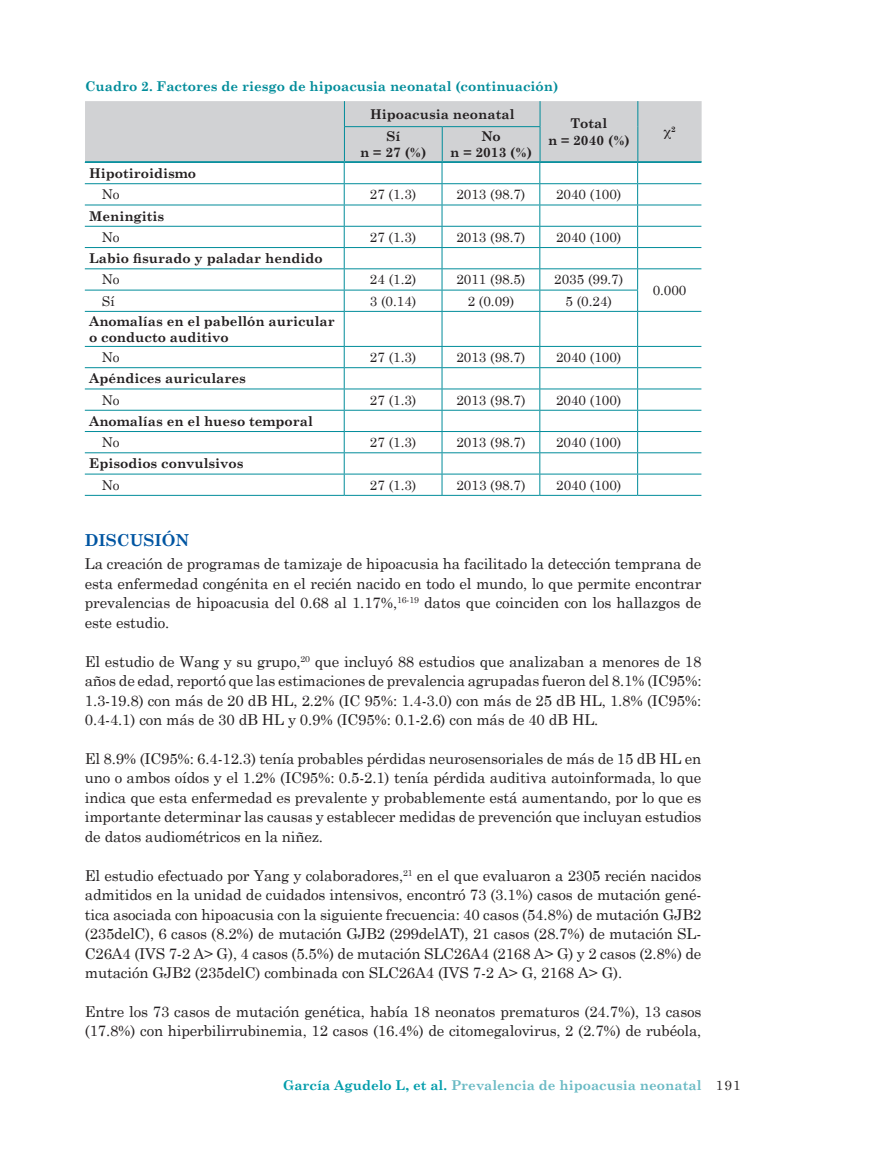
<style>
.page{position:relative;width:893px;height:1149px;background:#fff}
.page>*{position:absolute;margin:0;border:0;box-sizing:border-box;transform-origin:0 0}
.t1{font:700 16.5px "Century Schoolbook";color:#0155a2}
.t2{font:15px/19.5px "Century Schoolbook";letter-spacing:-.01em;color:#231f20;text-align:justify}
.t3{font:13.5px "Century Schoolbook";color:#231f20}
.t4{font:700 13.5px/16.5px "Century Schoolbook";color:#231f20;text-align:center}
.t5{font:700 13.5px "Century Schoolbook";color:#008c9a}
.t6{font:700 13.5px "Century Schoolbook";color:#6abac4}
.t7{font:700 7.8px "Century Schoolbook";color:#231f20}
.s1{color:#009caa}
</style>
<div class="page">
<hr style="left:85px;top:311px;width:259px;height:1px;background:#008c9a">
<hr style="left:344px;top:311px;width:98px;height:1px;background:#008c9a">
<hr style="left:344px;top:311px;width:1px;height:35px;background:#008c9a">
<hr style="left:442px;top:311px;width:98px;height:1px;background:#008c9a">
<hr style="left:442px;top:311px;width:1px;height:35px;background:#008c9a">
<hr style="left:540px;top:311px;width:98px;height:1px;background:#008c9a">
<hr style="left:539px;top:311px;width:1px;height:35px;background:#008c9a">
<hr style="left:638px;top:311px;width:63px;height:1px;background:#008c9a">
<hr style="left:637px;top:311px;width:1px;height:35px;background:#008c9a">
<hr style="left:85px;top:346px;width:259px;height:1px;background:#008c9a">
<hr style="left:344px;top:346px;width:98px;height:1px;background:#008c9a">
<hr style="left:442px;top:346px;width:98px;height:1px;background:#008c9a">
<hr style="left:540px;top:346px;width:98px;height:1px;background:#008c9a">
<hr style="left:638px;top:346px;width:63px;height:1px;background:#008c9a">
<hr style="left:85px;top:367px;width:259px;height:1px;background:#008c9a">
<hr style="left:344px;top:367px;width:98px;height:1px;background:#008c9a">
<hr style="left:442px;top:367px;width:98px;height:1px;background:#008c9a">
<hr style="left:540px;top:367px;width:98px;height:1px;background:#008c9a">
<hr style="left:638px;top:367px;width:63px;height:1px;background:#008c9a">
<hr style="left:85px;top:388px;width:259px;height:1px;background:#008c9a">
<hr style="left:344px;top:388px;width:98px;height:1px;background:#008c9a">
<hr style="left:442px;top:388px;width:98px;height:1px;background:#008c9a">
<hr style="left:540px;top:388px;width:98px;height:1px;background:#008c9a">
<hr style="left:638px;top:388px;width:63px;height:1px;background:#008c9a">
<hr style="left:85px;top:410px;width:259px;height:1px;background:#008c9a">
<hr style="left:344px;top:410px;width:98px;height:1px;background:#008c9a">
<hr style="left:442px;top:410px;width:98px;height:1px;background:#008c9a">
<hr style="left:540px;top:410px;width:98px;height:1px;background:#008c9a">
<hr style="left:638px;top:410px;width:63px;height:1px;background:#008c9a">
<hr style="left:85px;top:431px;width:259px;height:1px;background:#008c9a">
<hr style="left:344px;top:431px;width:98px;height:1px;background:#008c9a">
<hr style="left:442px;top:431px;width:98px;height:1px;background:#008c9a">
<hr style="left:540px;top:431px;width:98px;height:1px;background:#008c9a">
<hr style="left:638px;top:431px;width:63px;height:1px;background:#008c9a">
<hr style="left:85px;top:452px;width:259px;height:1px;background:#008c9a">
<hr style="left:344px;top:452px;width:98px;height:1px;background:#008c9a">
<hr style="left:442px;top:452px;width:98px;height:1px;background:#008c9a">
<hr style="left:540px;top:452px;width:98px;height:1px;background:#008c9a">
<hr style="left:638px;top:452px;width:63px;height:1px;background:#008c9a">
<hr style="left:85px;top:473px;width:259px;height:1px;background:#008c9a">
<hr style="left:344px;top:473px;width:98px;height:1px;background:#008c9a">
<svg style="left:344px;top:347px;width:1px;height:148px"></svg>
<hr style="left:442px;top:473px;width:98px;height:1px;background:#008c9a">
<svg style="left:442px;top:347px;width:1px;height:148px"></svg>
<hr style="left:540px;top:473px;width:98px;height:1px;background:#008c9a">
<svg style="left:539px;top:347px;width:1px;height:148px"></svg>
<hr style="left:638px;top:473px;width:63px;height:1px;background:#008c9a">
<svg style="left:637px;top:347px;width:1px;height:148px"></svg>
<hr style="left:85px;top:495px;width:259px;height:1px;background:#008c9a">
<hr style="left:344px;top:495px;width:98px;height:1px;background:#008c9a">
<hr style="left:442px;top:495px;width:98px;height:1px;background:#008c9a">
<hr style="left:540px;top:495px;width:98px;height:1px;background:#008c9a">
<hr style="left:638px;top:495px;width:63px;height:1px;background:#008c9a">
<svg style="left:85px;top:101px;width:617px;height:210px"></svg>
<p class="t5" style="left:85px;top:78px;width:475px">Cuadro 2. Factores de riesgo de hipoacusia neonatal (continuación)</p>
<p class="t4" style="left:370px;top:106px;width:146px">Hipoacusia neonatal</p>
<p class="t4" style="left:548px;top:115px;width:83px">Total<br>n = 2040 (%)</p>
<p class="t7" style="left:671px;top:124px;width:6px">2</p>
<p class="t4" style="left:360px;top:128px;width:68px">Sí<br>n = 27 (%)</p>
<p class="t4" style="left:450px;top:128px;width:83px">No<br>n = 2013 (%)</p>
<p class="t4" style="left:89px;top:165px;width:108px">Hipotiroidismo</p>
<p class="t3" style="left:102px;top:186px;width:19px">No</p>
<p class="t3" style="left:370px;top:186px;width:48px">27 (1.3)</p>
<p class="t3" style="left:456px;top:186px;width:71px">2013 (98.7)</p>
<p class="t3" style="left:556px;top:186px;width:67px">2040 (100)</p>
<p class="t4" style="left:89px;top:207px;width:77px">Meningitis</p>
<p class="t3" style="left:102px;top:228px;width:19px">No</p>
<p class="t3" style="left:370px;top:228px;width:48px">27 (1.3)</p>
<p class="t3" style="left:456px;top:228px;width:71px">2013 (98.7)</p>
<p class="t3" style="left:556px;top:228px;width:67px">2040 (100)</p>
<p class="t4" style="left:89px;top:250px;width:235px">Labio fisurado y paladar hendido</p>
<p class="t3" style="left:102px;top:271px;width:19px">No</p>
<p class="t3" style="left:370px;top:271px;width:48px">24 (1.2)</p>
<p class="t3" style="left:456px;top:271px;width:71px">2011 (98.5)</p>
<p class="t3" style="left:554px;top:271px;width:71px">2035 (99.7)</p>
<p class="t3" style="left:102px;top:292px;width:14px">Sí</p>
<p class="t3" style="left:370px;top:292px;width:48px">3 (0.14)</p>
<p class="t3" style="left:468px;top:292px;width:48px">2 (0.09)</p>
<p class="t3" style="left:565px;top:292px;width:48px">5 (0.24)</p>
<p class="t4" style="left:89px;top:312px;width:247px;text-align:left">Anomalías en el pabellón auricular o conducto auditivo</p>
<p class="t3" style="left:102px;top:348px;width:19px">No</p>
<p class="t3" style="left:370px;top:348px;width:48px">27 (1.3)</p>
<p class="t3" style="left:456px;top:348px;width:71px">2013 (98.7)</p>
<p class="t3" style="left:556px;top:348px;width:67px">2040 (100)</p>
<p class="t4" style="left:89px;top:370px;width:158px">Apéndices auriculares</p>
<p class="t3" style="left:102px;top:391px;width:19px">No</p>
<p class="t3" style="left:370px;top:391px;width:48px">27 (1.3)</p>
<p class="t3" style="left:456px;top:391px;width:71px">2013 (98.7)</p>
<p class="t3" style="left:556px;top:391px;width:67px">2040 (100)</p>
<p class="t4" style="left:89px;top:412px;width:225px">Anomalías en el hueso temporal</p>
<p class="t3" style="left:102px;top:433px;width:19px">No</p>
<p class="t3" style="left:370px;top:433px;width:48px">27 (1.3)</p>
<p class="t3" style="left:456px;top:433px;width:71px">2013 (98.7)</p>
<p class="t3" style="left:556px;top:433px;width:67px">2040 (100)</p>
<p class="t4" style="left:89px;top:455px;width:156px">Episodios convulsivos</p>
<p class="t3" style="left:102px;top:476px;width:19px">No</p>
<p class="t3" style="left:370px;top:476px;width:48px">27 (1.3)</p>
<p class="t3" style="left:456px;top:476px;width:71px">2013 (98.7)</p>
<p class="t3" style="left:556px;top:476px;width:67px">2040 (100)</p>
<p class="t3" style="left:653px;top:282px;width:35px">0.000</p>
<p class="t1" style="left:85px;top:529px;width:106px">DISCUSIÓN</p>
<p class="t2" style="left:85px;top:553px;width:618px">La creación de programas de tamizaje de hipoacusia ha facilitado la detección temprana de esta enfermedad congénita en el recién nacido en todo el mundo, lo que permite encontrar prevalencias de hipoacusia del 0.68 al 1.17%,<sup>16-19</sup> datos que coinciden con los hallazgos de este estudio.</p>
<p class="t2" style="left:85px;top:650px;width:618px">El estudio de Wang y su grupo,<sup>20</sup> que incluyó 88 estudios que analizaban a menores de 18 años de edad, reportó que las estimaciones de prevalencia agrupadas fueron del 8.1% (IC95%:<br>1.3-19.8) con más de 20 dB HL, 2.2% (IC 95%: 1.4-3.0) con más de 25 dB HL, 1.8% (IC95%:<br>0.4-4.1) con más de 30 dB HL y 0.9% (IC95%: 0.1-2.6) con más de 40 dB HL.</p>
<p class="t2" style="left:85px;top:748px;width:618px">El 8.9% (IC95%: 6.4-12.3) tenía probables pérdidas neurosensoriales de más de 15 dB HL en uno o ambos oídos y el 1.2% (IC95%: 0.5-2.1) tenía pérdida auditiva autoinformada, lo que indica que esta enfermedad es prevalente y probablemente está aumentando, por lo que es importante determinar las causas y establecer medidas de prevención que incluyan estudios de datos audiométricos en la niñez.</p>
<p class="t2" style="left:85px;top:864px;width:618px">El estudio efectuado por Yang y colaboradores,<sup>21</sup> en el que evaluaron a 2305 recién nacidos admitidos en la unidad de cuidados intensivos, encontró 73 (3.1%) casos de mutación gené&shy;tica asociada con hipoacusia con la siguiente frecuencia: 40 casos (54.8%) de mutación GJB2 (235delC), 6 casos (8.2%) de mutación GJB2 (299delAT), 21 casos (28.7%) de mutación SL-C26A4 (IVS 7-2 A&gt; G), 4 casos (5.5%) de mutación SLC26A4 (2168 A&gt; G) y 2 casos (2.8%) de mutación GJB2 (235delC) combinada con SLC26A4 (IVS 7-2 A&gt; G, 2168 A&gt; G).</p>
<p class="t2" style="left:85px;top:1000px;width:618px">Entre los 73 casos de mutación genética, había 18 neonatos prematuros (24.7%), 13 casos (17.8%) con hiperbilirrubinemia, 12 casos (16.4%) de citomegalovirus, 2 (2.7%) de rubéola,</p>
<p class="t6" style="left:283px;top:1076px;width:420px"><span class="s1">García Agudelo L, et al.</span> Prevalencia de hipoacusia neonatal</p>
<p class="t3" style="left:716px;top:1076px;width:26px">191</p>
</div>
